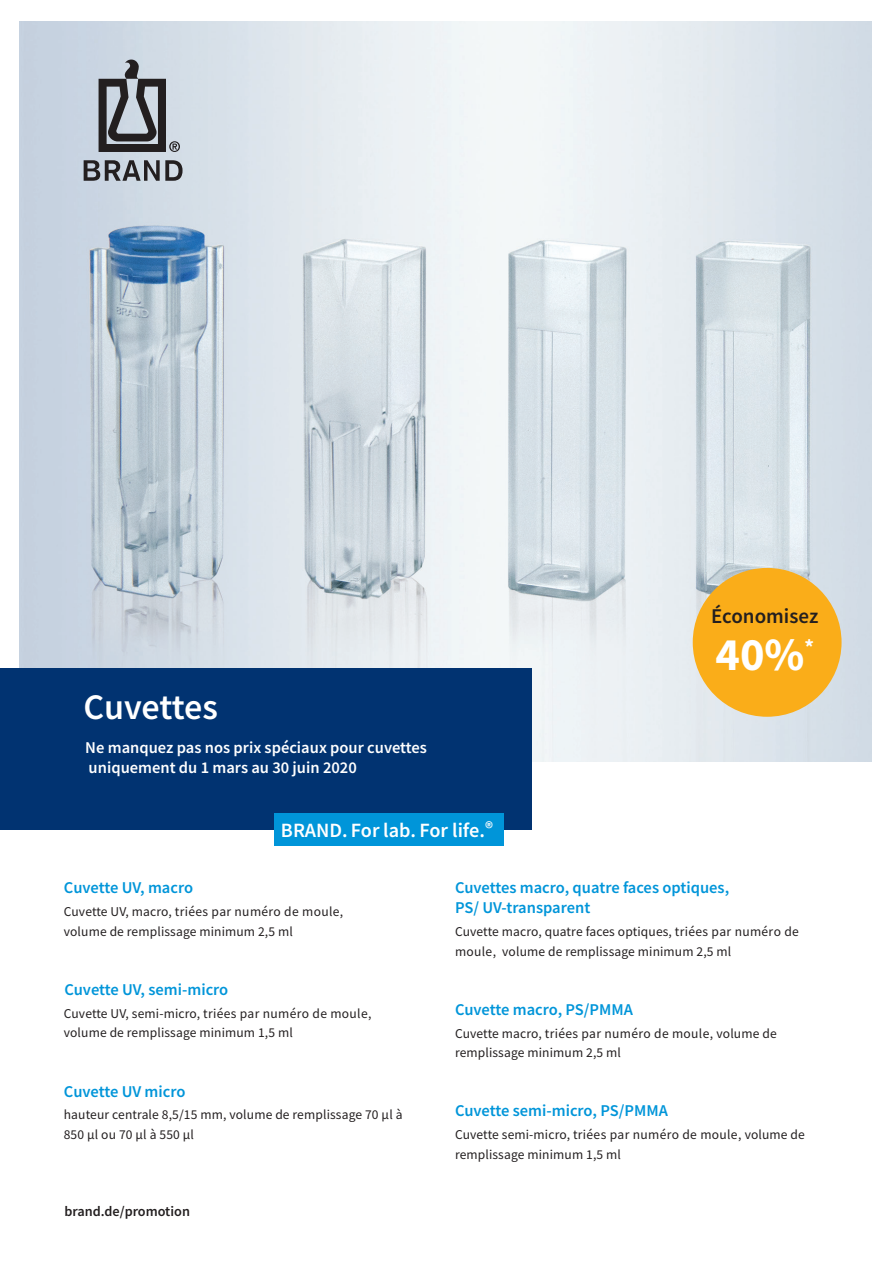
<style>
.page{position:relative;width:893px;height:1263px;background:#fff}
.page>*{position:absolute;margin:0;border:0;box-sizing:border-box;transform-origin:0 0}
.t1{font:700 46.5px "Source Sans Pro";color:#fff}
.t2{font:600 36px "Source Sans Pro";letter-spacing:-.01em;color:#fff}
.t3{font:600 21px "Source Sans Pro";color:#231f20}
.t4{font:600 20.25px "Source Sans Pro";color:#fff}
.t5{font:600 16.5px/19.8px "Source Sans Pro";color:#0095d9}
.t6{font:600 16.5px/19.8px "Source Sans Pro";color:#fff}
.t7{font:600 14.25px "Source Sans Pro";color:#231f20}
.t8{font:13.5px/19.5px "Source Sans Pro";letter-spacing:.01em;color:#231f20}
.s1{font-size:18px}
</style>
<div class="page">
<img style="left:19px;top:21px;width:853px;height:740px">
<svg style="left:84px;top:160px;width:99px;height:21px;background:#7c8086"></svg>
<svg style="left:99px;top:60px;width:81px;height:92px;background:#84888f"></svg>
<div style="left:0;top:668px;width:531px;height:162px;background:#013371"></div>
<div style="left:274px;top:814px;width:229px;height:32px;background:#0095d9"></div>
<div style="left:693px;top:568px;width:148px;height:149px;background:#faad19;border-radius:50%"></div>
<h2 class="t2" style="left:84px;top:684px;width:136px">Cuvettes</h2>
<p class="t6" style="left:85px;top:737px;width:343px">Ne manquez pas nos prix spéciaux pour cuvettes uniquement du 1 mars au 30 juin 2020</p>
<h3 class="t4" style="left:281px;top:817px;width:214px">BRAND. For lab. For life.<span class="s1">®</span></h3>
<h3 class="t3" style="left:711px;top:602px;width:109px">Économisez</h3>
<h1 class="t1" style="left:715px;top:623px;width:100px">40%<sup>*</sup></h1>
<p class="t5" style="left:64px;top:878px;width:131px">Cuvette UV, macro</p>
<p class="t8" style="left:64px;top:902px;width:281px">Cuvette UV, macro, triées par numéro de moule, volume de remplissage minimum 2,5 ml</p>
<p class="t5" style="left:64px;top:979px;width:165px">Cuvette UV, semi-micro</p>
<p class="t8" style="left:64px;top:1003px;width:309px">Cuvette UV, semi-micro, triées par numéro de moule, volume de remplissage minimum 1,5 ml</p>
<p class="t5" style="left:64px;top:1081px;width:123px">Cuvette UV micro</p>
<p class="t8" style="left:64px;top:1105px;width:340px">hauteur centrale 8,5/15 mm, volume de remplissage 70 µl à<br>850 µl ou 70 µl à 550 µl</p>
<p class="t7" style="left:64px;top:1202px;width:127px">brand.de/promotion</p>
<p class="t5" style="left:455px;top:878px;width:276px">Cuvettes macro, quatre faces optiques,<br>PS/ UV-transparent</p>
<p class="t8" style="left:455px;top:922px;width:345px">Cuvette macro, quatre faces optiques, triées par numéro de moule, volume de remplissage minimum 2,5 ml</p>
<p class="t5" style="left:455px;top:999px;width:180px">Cuvette macro, PS/PMMA</p>
<p class="t8" style="left:455px;top:1023px;width:323px">Cuvette macro, triées par numéro de moule, volume de remplissage minimum 2,5 ml</p>
<p class="t5" style="left:455px;top:1100px;width:214px">Cuvette semi-micro, PS/PMMA</p>
<p class="t8" style="left:455px;top:1125px;width:351px">Cuvette semi-micro, triées par numéro de moule, volume de remplissage minimum 1,5 ml</p>
</div>
